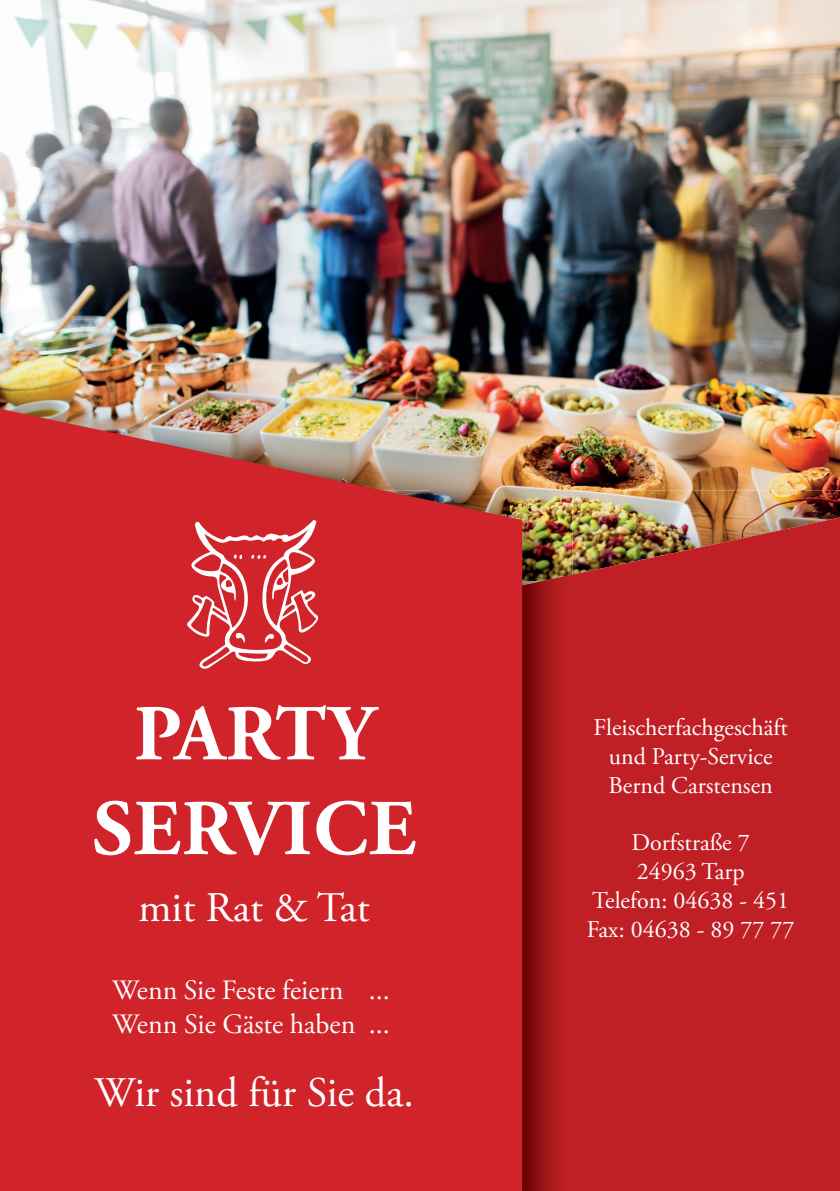
<style>
.page{position:relative;width:840px;height:1191px;background:#fff}
.page>*{position:absolute;margin:0;border:0;box-sizing:border-box;transform-origin:0 0}
.t1{font:700 79px/94.8px "Adobe Garamond Pro";letter-spacing:.015em;color:#fff;text-align:center}
.t2{font:42.2px "Adobe Garamond Pro";color:#fff}
.t3{font:28px/33.6px "Adobe Garamond Pro";color:#fff}
.t4{font:24px/28.8px "Adobe Garamond Pro";color:#fff;text-align:center}
</style>
<div class="page">
<img style="left:0;top:0;width:839px;height:490px">
<img style="left:572px;top:490px;width:267px;height:27px">
<div style="left:572px;top:517px;width:267px;height:674px;background:#c02025"></div>
<img style="left:429px;top:382px;width:143px;height:108px">
<img style="left:0;top:382px;width:429px;height:27px">
<img style="left:522px;top:490px;width:50px;height:84px">
<img style="left:522px;top:574px;width:50px;height:617px">
<svg style="left:0;top:409px;width:522px;height:782px;background:#cf2c30"></svg>
<svg style="left:186px;top:519px;width:133px;height:150px"></svg>
<h1 class="t1" style="left:92px;top:688px;width:324px">PARTY<br>SERVICE</h1>
<h2 class="t2" style="left:138px;top:882px;width:233px">mit Rat &amp; Tat</h2>
<p class="t3" style="left:112px;top:974px;width:279px">Wenn Sie Feste feiern ...<br>Wenn Sie Gäste haben ...</p>
<h2 class="t2" style="left:94px;top:1067px;width:321px">Wir sind für Sie da.</h2>
<p class="t4" style="left:593px;top:714px;width:196px">Fleischerfachgeschäft und Party-Service<br>Bernd Carstensen</p>
<p class="t4" style="left:586px;top:829px;width:209px">Dorfstraße 7<br>24963 Tarp<br>Telefon: 04638 - 451<br>Fax: 04638 - 89 77 77</p>
</div>
